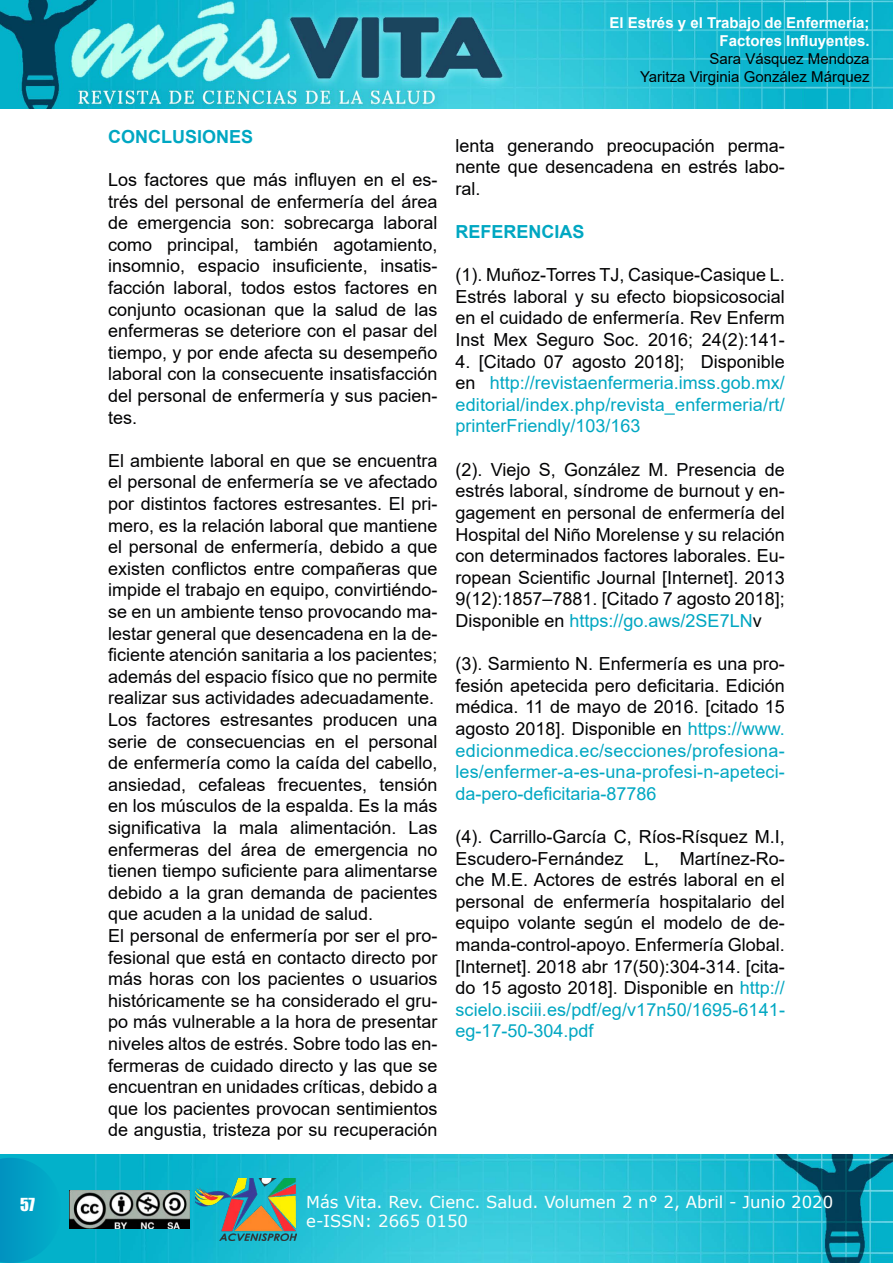
<style>
.page{position:relative;width:893px;height:1263px;background:#fff}
.page>*{position:absolute;margin:0;border:0;box-sizing:border-box;transform-origin:0 0}
.t1{font:18px/21.6px "Arial";color:#020203;text-align:justify}
.t2{font:18px/21.6px "Arial";letter-spacing:.01em;color:#00a7c2;text-align:justify}
.t3{font:700 18px "Arial";color:#00a7c2}
.t4{font:16.5px/19.8px "Verdana";color:#fffffd}
.t5{font:16.5px "Impact";color:#fff}
.t6{font:700 15px/18px "Arial";color:#fff;text-align:right}
.t7{font:15px/18px "Arial";color:#000;text-align:right}
.s1{color:#020203}
.s2{color:#00a7c2}
</style>
<div class="page">
<img style="left:0;top:1155px;width:893px;height:108px">
<svg style="left:0;top:1158px;width:61px;height:105px;background:#01a1c4"></svg>
<img style="left:70px;top:1191px;width:119px;height:38px">
<img style="left:195px;top:1179px;width:102px;height:62px">
<img style="left:0;top:0;width:807px;height:108px">
<img style="left:807px;top:0;width:86px;height:108px">
<p class="t5" style="left:20px;top:1192px;width:16px">57</p>
<p class="t6" style="left:609px;top:13px;width:262px">El Estrés y el Trabajo de Enfermería;<br>Factores Influyentes.</p>
<p class="t7" style="left:640px;top:49px;width:231px">Sara Vásquez Mendoza<br>Yaritza Virginia González Márquez</p>
<p class="t3" style="left:108px;top:124px;width:147px">CONCLUSIONES</p>
<p class="t1" style="left:108px;top:169px;width:331px">Los factores que más influyen en el es&shy;trés del personal de enfermería del área de emergencia son: sobrecarga laboral como principal, también agotamiento, insomnio, espacio insuficiente, insatis&shy;facción laboral, todos estos factores en conjunto ocasionan que la salud de las enfermeras se deteriore con el pasar del tiempo, y por ende afecta su desempeño laboral con la consecuente insatisfacción del personal de enfermería y sus pacien&shy;tes.</p>
<p class="t1" style="left:108px;top:449px;width:331px;text-align:left">El ambiente laboral en que se encuentra el personal de enfermería se ve afectado por distintos factores estresantes. El pri&shy;mero, es la relación laboral que mantiene el personal de enfermería, debido a que existen conflictos entre compañeras que impide el trabajo en equipo, convirtiéndo&shy;se en un ambiente tenso provocando ma&shy;lestar general que desencadena en la de&shy;ficiente atención sanitaria a los pacientes; además del espacio físico que no permite realizar sus actividades adecuadamente.<br>Los factores estresantes producen una serie de consecuencias en el personal de enfermería como la caída del cabello, ansiedad, cefaleas frecuentes, tensión en los músculos de la espalda. Es la más significativa la mala alimentación. Las enfermeras del área de emergencia no tienen tiempo suficiente para alimentarse debido a la gran demanda de pacientes que acuden a la unidad de salud.<br>El personal de enfermería por ser el pro&shy;fesional que está en contacto directo por más horas con los pacientes o usuarios históricamente se ha considerado el gru&shy;po más vulnerable a la hora de presentar niveles altos de estrés. Sobre todo las en&shy;fermeras de cuidado directo y las que se encuentran en unidades críticas, debido a que los pacientes provocan sentimientos de angustia, tristeza por su recuperación</p>
<p class="t1" style="left:455px;top:134px;width:331px">lenta generando preocupación perma&shy;nente que desencadena en estrés labo&shy;ral.</p>
<p class="t3" style="left:455px;top:219px;width:131px">REFERENCIAS</p>
<p class="t1" style="left:455px;top:264px;width:331px">(1). Muñoz-Torres TJ, Casique-Casique L.<br>Estrés laboral y su efecto biopsicosocial en el cuidado de enfermería. Rev Enferm Inst Mex Seguro Soc. 2016; 24(2):141-</p>
<p class="t2" style="left:455px;top:350px;width:331px"><span class="s1">4. [Citado 07 agosto 2018]; Disponible en</span> http://revistaenfermeria.imss.gob.mx/ editorial/index.php/revista_enfermeria/rt/ printerFriendly/103/163</p>
<p class="t1" style="left:455px;top:458px;width:331px">(2). Viejo S, González M. Presencia de estrés laboral, síndrome de burnout y en&shy;gagement en personal de enfermería del Hospital del Niño Morelense y su relación con determinados factores laborales. Eu&shy;ropean Scientific Journal [Internet]. 2013<br>9(12):1857–7881. [Citado 7 agosto 2018]; Disponible en <span class="s2">https://go.aws/2SE7LN</span>v</p>
<p class="t1" style="left:455px;top:653px;width:331px">(3). Sarmiento N. Enfermería es una pro&shy;fesión apetecida pero deficitaria. Edición médica. 11 de mayo de 2016. [citado 15 agosto 2018]. Disponible en <span class="s2">https://www. edicionmedica.ec/secciones/profesiona&shy;les/enfermer-a-es-una-profesi-n-apeteci&shy;da-pero-deficitaria-87786</span></p>
<p class="t1" style="left:455px;top:826px;width:331px">(4). Carrillo-García C, Ríos-Rísquez M.I, Escudero-Fernández L, Martínez-Ro&shy;che M.E. Actores de estrés laboral en el personal de enfermería hospitalario del equipo volante según el modelo de de&shy;manda-control-apoyo. Enfermería Global. [Internet]. 2018 abr 17(50):304-314. [cita&shy;do 15 agosto 2018]. Disponible en <span class="s2">http:// scielo.isciii.es/pdf/eg/v17n50/1695-6141- eg-17-50-304.pdf</span></p>
<p class="t4" style="left:306px;top:1191px;width:529px">Más Vita. Rev. Cienc. Salud. Volumen 2 n° 2, Abril - Junio 2020 e-ISSN: 2665 0150</p>
</div>
